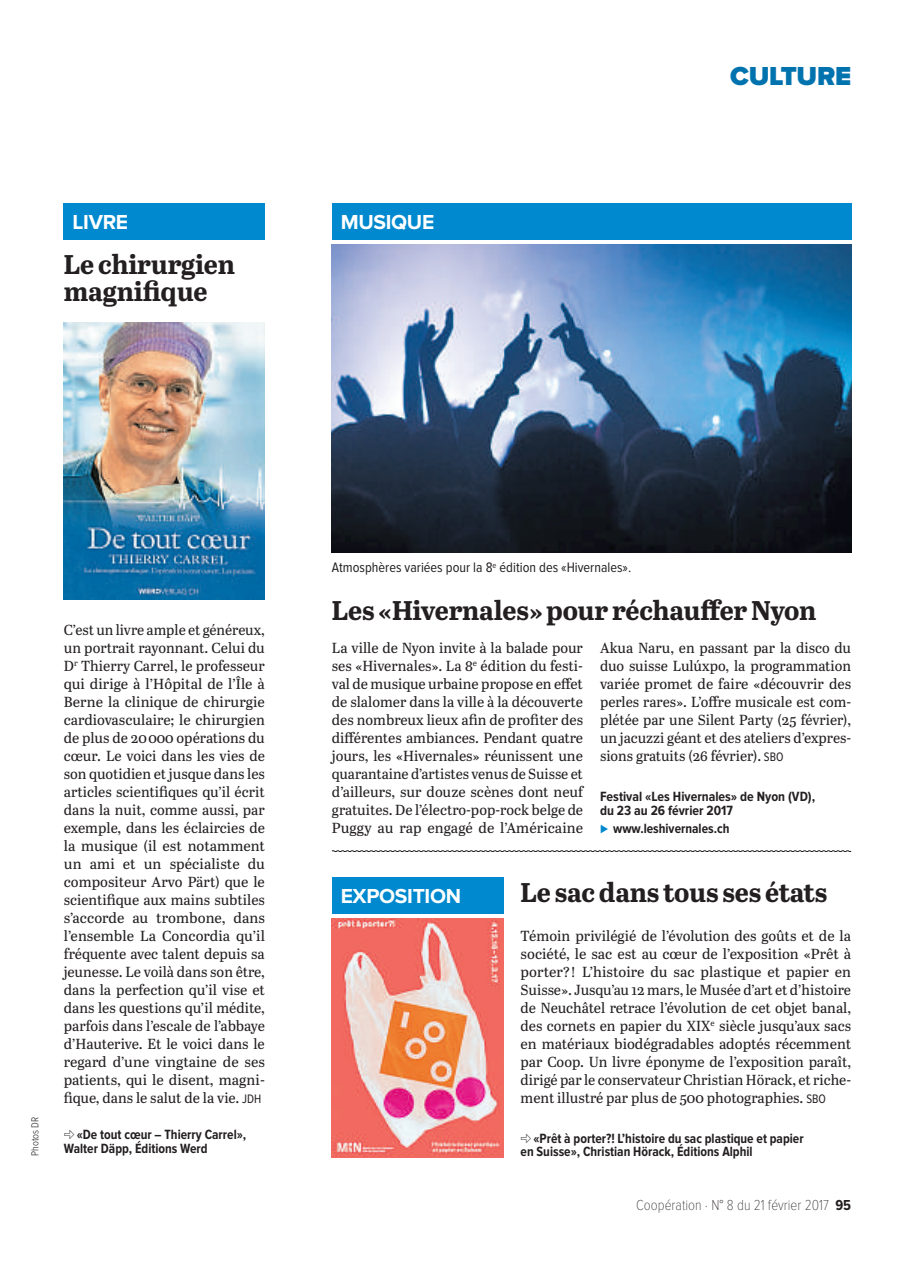
<style>
.page{position:relative;width:915px;height:1263px;background:#fff}
.page>*{position:absolute;margin:0;border:0;box-sizing:border-box;transform-origin:0 0}
.t1{font:700 27px/27px "Abril Text";letter-spacing:-.01em;color:#231f20}
.t2{font:900 27px "Proxima Nova";letter-spacing:-.01em;color:#0073ae}
.t3{font:700 21px "Proxima Nova";letter-spacing:-.015em;color:#fff}
.t4{font:100 15px "Proxima Nova Cond";color:#231f20}
.t5{font:14.55px/18px "Abril Text";color:#231f20;text-align:justify}
.t6{font:14.25px "Proxima Nova Cond";color:#231f20}
.t7{font:700 13.8px/12.8px "Proxima Nova Cond";color:#231f20}
.t8{font:300 10.5px "Proxima Nova Cond";color:#231f20}
.s1{font-family:"Proxima Nova Cond";font-size:12.75px}
.s2{font-weight:700}
</style>
<div class="page">
<img style="left:332px;top:244px;width:518px;height:308px">
<div style="left:332px;top:203px;width:518px;height:36px;background:#0089cf"></div>
<div style="left:64px;top:203px;width:201px;height:36px;background:#0089cf"></div>
<svg style="left:331px;top:850px;width:520px;height:2px"></svg>
<div style="left:332px;top:877px;width:171px;height:36px;background:#0089cf"></div>
<img style="left:64px;top:322px;width:201px;height:277px">
<img style="left:332px;top:918px;width:171px;height:239px">
<h2 class="t3" style="left:73px;top:210px;width:57px">LIVRE</h2>
<h1 class="t1" style="left:64px;top:249px;width:173px">Le chirurgien magnifique</h1>
<h2 class="t3" style="left:340px;top:210px;width:95px">MUSIQUE</h2>
<h1 class="t2" style="left:730px;top:60px;width:122px">CULTURE</h1>
<p class="t8" style="left:31px;top:1156px;width:41px;rotate:-90deg">Photos DR</p>
<p class="t5" style="left:64px;top:621px;width:202px">C’est un livre ample et généreux, un portrait rayonnant. Celui du D<sup>r</sup> Thierry Carrel, le professeur qui dirige à l’Hôpital de l’Île à Berne la clinique de chirurgie cardiovasculaire; le chirurgien de plus de 20000 opérations du cœur. Le voici dans les vies de son quotidien et jusque dans les articles scientifiques qu’il écrit dans la nuit, comme aussi, par exemple, dans les éclaircies de la musique (il est notamment un ami et un spécialiste du compositeur Arvo Pärt) que le scientifique aux mains subtiles s’accorde au trombone, dans l’ensemble La Concordia qu’il fréquente avec talent depuis sa jeunesse. Le voilà dans son être, dans la perfection qu’il vise et dans les questions qu’il médite, parfois dans l’escale de l’abbaye d’Hauterive. Et le voici dans le regard d’une vingtaine de ses patients, qui le disent, magni&shy;fique, dans le salut de la vie. <span class="s1">JDH</span></p>
<p class="t7" style="left:77px;top:1129px;width:171px">«De tout cœur – Thierry Carrel»,</p>
<p class="t7" style="left:64px;top:1143px;width:145px">Walter Däpp, Éditions Werd</p>
<p class="t6" style="left:332px;top:562px;width:301px">Atmosphères variées pour la 8<sup>e</sup> édition des «Hivernales».</p>
<h1 class="t1" style="left:332px;top:596px;width:486px">Les «Hivernales»pour réchaufferNyon</h1>
<p class="t5" style="left:332px;top:639px;width:252px">La ville de Nyon invite à la balade pour ses «Hivernales». La 8<sup>e</sup> édition du festi&shy;val de musique urbaine propose en effet de slalomer dans la ville à la découverte des nombreux lieux afin de profiter des différentes ambiances. Pendant quatre jours, les «Hivernales» réunissent une quarantaine d’artistes venus de Suisse et d’ailleurs, sur douze scènes dont neuf gratuites. De l’électro-pop-rock belge de Puggy au rap engagé de l’Américaine</p>
<p class="t5" style="left:600px;top:639px;width:252px">Akua Naru, en passant par la disco du duo suisse Lulúxpo, la programmation variée promet de faire «découvrir des perles rares». L’offre musicale est com&shy;plétée par une Silent Party (25 février), un jacuzzi géant et des ateliers d’expres&shy;sions gratuits (26 février). <span class="s1">SBO</span></p>
<p class="t7" style="left:600px;top:790px;width:217px;line-height:14.2px">Festival «Les Hivernales» de Nyon (VD), du 23 au 26 février 2017</p>
<p class="t7" style="left:613px;top:823px;width:118px">www.leshivernales.ch</p>
<h2 class="t3" style="left:340px;top:884px;width:122px">EXPOSITION</h2>
<h1 class="t1" style="left:520px;top:877px;width:308px">Le sacdans tous ses états</h1>
<p class="t5" style="left:520px;top:927px;width:332px">Témoin privilégié de l’évolution des goûts et de la société, le sac est au cœur de l’exposition «Prêt à porter?! L’histoire du sac plastique et papier en Suisse». Jusqu’au 12 mars, le Musée d’art et d’histoire de Neuchâtel retrace l’évolution de cet objet banal, des cornets en papier du XIX<sup>e</sup> siècle jusqu’aux sacs en matériaux biodégradables adoptés récemment par Coop. Un livre éponyme de l’exposition paraît, dirigé par le conservateur Christian Hörack, et riche&shy;ment illustré par plus de 500 photographies. <span class="s1">SBO</span></p>
<p class="t7" style="left:520px;top:1132px;width:284px;text-indent:13px">«Prêt à porter?! L’histoire du sac plastique et papier en Suisse», Christian Hörack, Éditions Alphil</p>
<p class="t4" style="left:636px;top:1200px;width:216px">Coopération · N° 8 du 21 février 2017 <span class="s2">95</span></p>
</div>
